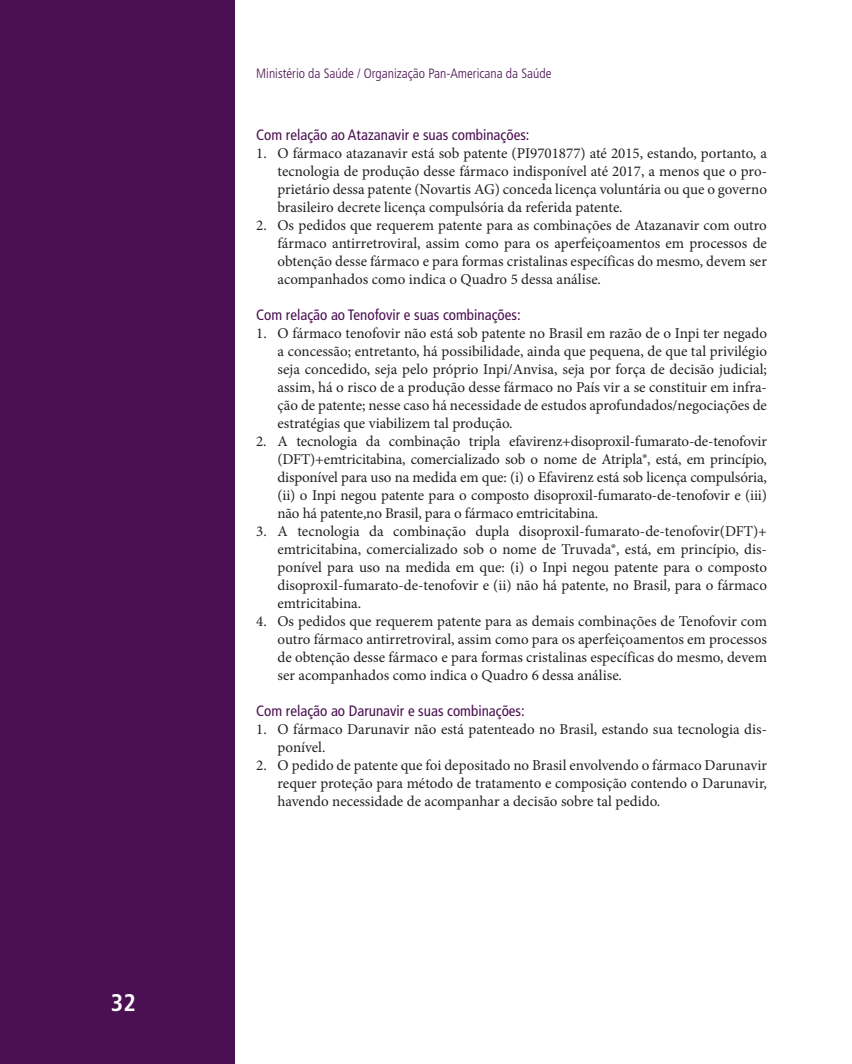
<style>
.page{position:relative;width:852px;height:1064px;background:#fff}
.page>*{position:absolute;margin:0;border:0;box-sizing:border-box;transform-origin:0 0}
.t1{font:700 condensed 24px "Frutiger LT Std";color:#fff}
.t2{font:15px/18px "Minion Pro";color:#231f20;text-align:justify}
.t3{font:condensed 15px "Frutiger LT Std";color:#4a1051}
.t4{font:300 condensed 13.5px "Frutiger LT Std";color:#4a1051}
</style>
<div class="page">
<div style="left:0;top:0;width:234px;height:1064px;background:#4a1051"></div>
<h1 class="t1" style="left:111px;top:988px;width:26px">32</h1>
<p class="t4" style="left:256px;top:65px;width:296px">Ministério da Saúde / Organização Pan-Americana da Saúde</p>
<p class="t3" style="left:256px;top:126px;width:274px">Com relação ao Atazanavir e suas combinações:</p>
<p class="t2" style="left:277px;top:144px;width:490px;text-indent:-21px">1. O fármaco atazanavir está sob patente (PI9701877) até 2015, estando, portanto, a tecnologia de produção desse fármaco indisponível até 2017, a menos que o pro&shy;prietário dessa patente (Novartis AG) conceda licença voluntária ou que o governo brasileiro decrete licença compulsória da referida patente.</p>
<p class="t2" style="left:277px;top:216px;width:490px;text-indent:-21px">2. Os pedidos que requerem patente para as combinações de Atazanavir com outro fármaco antirretroviral, assim como para os aperfeiçoamentos em processos de obtenção desse fármaco e para formas cristalinas específicas do mesmo, devem ser acompanhados como indica o Quadro 5 dessa análise.</p>
<p class="t3" style="left:256px;top:306px;width:266px">Com relação ao Tenofovir e suas combinações:</p>
<p class="t2" style="left:277px;top:324px;width:491px;text-indent:-21px">1. O fármaco tenofovir não está sob patente no Brasil em razão de o Inpi ter negado a concessão; entretanto, há possibilidade, ainda que pequena, de que tal privilégio seja concedido, seja pelo próprio Inpi/Anvisa, seja por força de decisão judicial; assim, há o risco de a produção desse fármaco no País vir a se constituir em infra&shy;ção de patente; nesse caso há necessidade de estudos aprofundados/negociações de estratégias que viabilizem tal produção.</p>
<p class="t2" style="left:277px;top:432px;width:490px;text-indent:-21px">2. A tecnologia da combinação tripla efavirenz+disoproxil-fumarato-de-tenofovir (DFT)+emtricitabina, comercializado sob o nome de Atripla®, está, em princípio, disponível para uso na medida em que: (i) o Efavirenz está sob licença compulsória, (ii) o Inpi negou patente para o composto disoproxil-fumarato-de-tenofovir e (iii) não há patente,no Brasil, para o fármaco emtricitabina.</p>
<p class="t2" style="left:277px;top:522px;width:491px;text-indent:-21px">3. A tecnologia da combinação dupla disoproxil-fumarato-de-tenofovir(DFT)+ emtricitabina, comercializado sob o nome de Truvada®, está, em princípio, dis&shy;ponível para uso na medida em que: (i) o Inpi negou patente para o composto disoproxil-fumarato-de-tenofovir e (ii) não há patente, no Brasil, para o fármaco emtricitabina.</p>
<p class="t2" style="left:277px;top:612px;width:491px;text-indent:-21px">4. Os pedidos que requerem patente para as demais combinações de Tenofovir com outro fármaco antirretroviral, assim como para os aperfeiçoamentos em processos de obtenção desse fármaco e para formas cristalinas específicas do mesmo, devem ser acompanhados como indica o Quadro 6 dessa análise.</p>
<p class="t3" style="left:256px;top:702px;width:270px">Com relação ao Darunavir e suas combinações:</p>
<p class="t2" style="left:277px;top:720px;width:490px;text-indent:-21px">1. O fármaco Darunavir não está patenteado no Brasil, estando sua tecnologia dis&shy;ponível.</p>
<p class="t2" style="left:277px;top:756px;width:491px;text-indent:-21px">2. O pedido de patente que foi depositado no Brasil envolvendo o fármaco Darunavir requer proteção para método de tratamento e composição contendo o Darunavir, havendo necessidade de acompanhar a decisão sobre tal pedido.</p>
</div>
